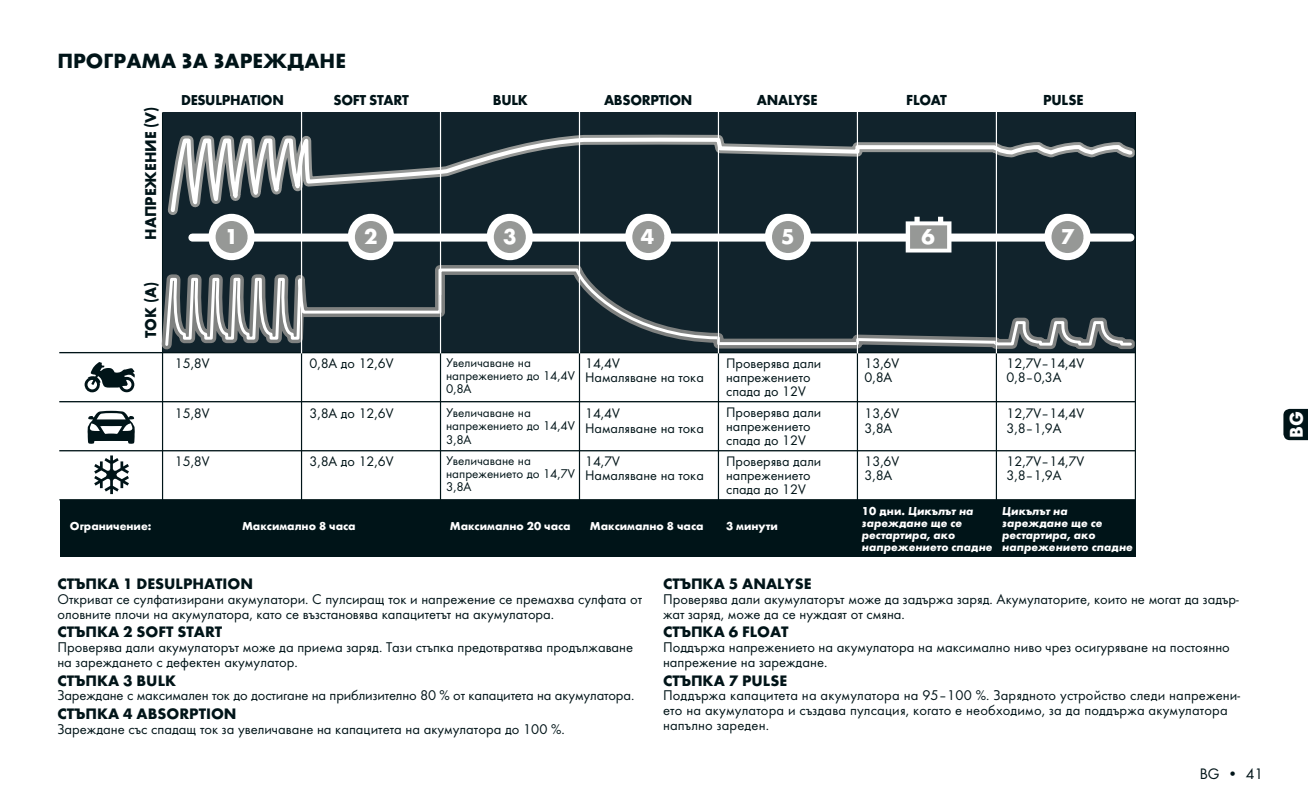
<style>
.page{position:relative;width:1308px;height:798px;background:#fff}
.page>*{position:absolute;margin:0;border:0;box-sizing:border-box;transform-origin:0 0}
.t1{font:700 22.28px "Futura";color:#fff}
.t2{font:700 21.38px "Futura";color:#001418}
.t3{font:700 19.12px "Futura";color:#fff}
.t4{font:700 16.2px "Futura";color:#001418;scale:.96 1}
.t5{font:700 15.75px "Futura";color:#001418}
.t6{font:15.75px "Futura Boo";color:#001418}
.t7{font:700 15.08px "Futura";letter-spacing:-.01em;color:#001418;scale:.95 1}
.t8{font:700 14.85px "Futura";letter-spacing:-.02em;color:#001418;scale:.96 1}
.t9{font:14.62px/14.6px "Futura Boo";color:#001418}
.t10{font:14.4px/14.4px "Futura Boo";color:#001418}
.t11{font:13.05px/13px "Futura Boo";color:#001418}
.t12{font:italic 700 11.92px/11.9px "Futura";color:#fff}
.t13{font:700 11.92px "Futura";color:#fff}
.s1{font-style:normal}
</style>
<div class="page">
<svg style="left:1283px;top:409px;width:24px;height:31px"></svg>
<hr style="left:162px;top:112px;width:1px;height:443px;background:#001418">
<hr style="left:301px;top:295px;width:1px;height:260px;background:#001418">
<hr style="left:59px;top:401px;width:1076px;height:1px;background:#001418">
<hr style="left:59px;top:450px;width:1076px;height:1px;background:#001418">
<hr style="left:59px;top:499px;width:1076px;height:1px;background:#001418">
<hr style="left:59px;top:352px;width:1076px;height:1px;background:#001418">
<div style="left:60px;top:499px;width:1075px;height:57px;background:#001418"></div>
<hr style="left:440px;top:295px;width:1px;height:260px;background:#001418">
<hr style="left:579px;top:295px;width:1px;height:260px;background:#001418">
<hr style="left:718px;top:295px;width:1px;height:260px;background:#001418">
<hr style="left:857px;top:295px;width:1px;height:260px;background:#001418">
<hr style="left:995px;top:295px;width:2px;height:260px;background:#001418">
<svg style="left:87px;top:410px;width:48px;height:33px"></svg>
<svg style="left:85px;top:362px;width:50px;height:30px"></svg>
<svg style="left:94px;top:455px;width:35px;height:39px"></svg>
<svg style="left:162px;top:112px;width:972px;height:284px"></svg>
<svg style="left:168px;top:112px;width:966px;height:169px;background:#38464d"></svg>
<hr style="left:1134px;top:112px;width:2px;height:444px;background:#001418">
<hr style="left:301px;top:106px;width:1px;height:247px;background:#fff">
<hr style="left:440px;top:106px;width:1px;height:247px;background:#fff">
<hr style="left:579px;top:106px;width:1px;height:247px;background:#fff">
<hr style="left:718px;top:106px;width:1px;height:247px;background:#fff">
<hr style="left:857px;top:106px;width:1px;height:247px;background:#fff">
<hr style="left:995px;top:106px;width:2px;height:247px;background:#fff">
<h2 class="t2" style="left:57px;top:48px;width:290px">ПРОГРАМА ЗА ЗАРЕЖДАНЕ</h2>
<p class="t4" style="left:140px;top:239px;width:140px;rotate:-90deg">НАПРЕЖЕНИЕ (V)</p>
<p class="t4" style="left:140px;top:338px;width:60px;rotate:-90deg">ТОК (A)</p>
<p class="t7" style="left:906px;top:90px;width:44px">FLOAT</p>
<p class="t8" style="left:181px;top:91px;width:109px">DESULPHATION</p>
<p class="t8" style="left:333px;top:91px;width:80px">SOFT START</p>
<p class="t8" style="left:493px;top:91px;width:38px">BULK</p>
<p class="t8" style="left:604px;top:91px;width:94px">ABSORPTION</p>
<p class="t7" style="left:757px;top:90px;width:66px">ANALYSE</p>
<p class="t7" style="left:1043px;top:90px;width:44px">PULSE</p>
<h1 class="t1" style="left:364px;top:223px;width:15px">2</h1>
<h1 class="t1" style="left:503px;top:223px;width:15px">3</h1>
<h1 class="t1" style="left:641px;top:223px;width:15px">4</h1>
<h1 class="t1" style="left:781px;top:223px;width:15px">5</h1>
<h1 class="t1" style="left:225px;top:223px;width:15px">1</h1>
<h1 class="t1" style="left:921px;top:223px;width:15px">6</h1>
<h1 class="t1" style="left:1060px;top:223px;width:15px">7</h1>
<p class="t10" style="left:175px;top:355px;width:36px">15,8V</p>
<p class="t10" style="left:175px;top:406px;width:36px">15,8V</p>
<p class="t10" style="left:175px;top:453px;width:36px">15,8V</p>
<p class="t10" style="left:309px;top:355px;width:85px">0,8A до 12,6V</p>
<p class="t10" style="left:309px;top:406px;width:85px">3,8A до 12,6V</p>
<p class="t10" style="left:309px;top:453px;width:85px">3,8A до 12,6V</p>
<p class="t11" style="left:446px;top:355px;width:130px">Увеличаване на напрежението до 14,4V<br>0,8A</p>
<p class="t10" style="left:585px;top:355px;width:120px">14,4V<br>Намаляване на тока</p>
<p class="t10" style="left:585px;top:406px;width:120px">14,4V<br>Намаляване на тока</p>
<p class="t10" style="left:585px;top:453px;width:120px">14,7V<br>Намаляване на тока</p>
<p class="t11" style="left:446px;top:406px;width:130px">Увеличаване на напрежението до 14,4V<br>3,8A</p>
<p class="t11" style="left:446px;top:454px;width:130px">Увеличаване на напрежението до 14,7V<br>3,8A</p>
<p class="t10" style="left:726px;top:355px;width:97px">Проверява дали напрежението спада до 12V</p>
<p class="t10" style="left:726px;top:404px;width:97px">Проверява дали напрежението спада до 12V</p>
<p class="t10" style="left:726px;top:453px;width:97px">Проверява дали напрежението спада до 12V</p>
<p class="t10" style="left:864px;top:355px;width:36px">13,6V<br>0,8A</p>
<p class="t10" style="left:864px;top:406px;width:36px">13,6V<br>3,8A</p>
<p class="t10" style="left:864px;top:453px;width:36px">13,6V<br>3,8A</p>
<p class="t10" style="left:1006px;top:355px;width:79px">12,7V‒14,4V<br>0,8‒0,3A</p>
<p class="t10" style="left:1006px;top:406px;width:79px">12,7V‒14,4V<br>3,8‒1,9A</p>
<p class="t10" style="left:1006px;top:453px;width:79px">12,7V‒14,7V<br>3,8‒1,9A</p>
<p class="t13" style="left:70px;top:519px;width:83px">Ограничение:</p>
<p class="t13" style="left:242px;top:519px;width:115px">Максимално 8 часа</p>
<p class="t13" style="left:450px;top:519px;width:122px">Максимално 20 часа</p>
<p class="t13" style="left:590px;top:519px;width:115px">Максимално 8 часа</p>
<p class="t13" style="left:726px;top:519px;width:53px">3 минути</p>
<p class="t12" style="left:862px;top:504px;width:132px"><span class="s1">10 дни.</span> Цикълът на зареждане ще се рестартира, ако напрежението спадне</p>
<p class="t12" style="left:1002px;top:504px;width:132px">Цикълът на зареждане ще се рестартира, ако напрежението спадне</p>
<p class="t5" style="left:57px;top:574px;width:197px">СТЪПКА 1 DESULPHATION</p>
<p class="t9" style="left:57px;top:591px;width:586px">Откриват се сулфатизирани акумулатори. С пулсиращ ток и напрежение се премахва сулфата от оловните плочи на акумулатора, като се възстановява капацитетът на акумулатора.</p>
<p class="t5" style="left:57px;top:622px;width:166px">СТЪПКА 2 SOFT START</p>
<p class="t9" style="left:57px;top:639px;width:577px">Проверява дали акумулаторът може да приема заряд. Тази стъпка предотвратява продължаване на зареждането с дефектен акумулатор.</p>
<p class="t5" style="left:57px;top:670px;width:120px">СТЪПКА 3 BULK</p>
<p class="t9" style="left:57px;top:687px;width:578px">Зареждане с максимален ток до достигане на приблизително 80 % от капацитета на акумулатора.</p>
<p class="t5" style="left:57px;top:704px;width:181px">СТЪПКА 4 ABSORPTION</p>
<p class="t9" style="left:57px;top:721px;width:509px">Зареждане със спадащ ток за увеличаване на капацитета на акумулатора до 100 %.</p>
<p class="t5" style="left:663px;top:574px;width:150px">СТЪПКА 5 ANALYSE</p>
<p class="t9" style="left:663px;top:591px;width:577px">Проверява дали акумулаторът може да задържа заряд. Акумулаторите, които не могат да задър&shy;жат заряд, може да се нуждаят от смяна.</p>
<p class="t5" style="left:663px;top:622px;width:127px">СТЪПКА 6 FLOAT</p>
<p class="t9" style="left:663px;top:639px;width:568px">Поддържа напрежението на акумулатора на максимално ниво чрез осигуряване на постоянно напрежение на зареждане.</p>
<p class="t5" style="left:663px;top:670px;width:126px">СТЪПКА 7 PULSE</p>
<p class="t9" style="left:663px;top:687px;width:579px">Поддържа капацитета на акумулатора на 95–100 %. Зарядното устройство следи напрежени&shy;ето на акумулатора и създава пулсация, когато е необходимо, за да поддържа акумулатора напълно зареден.</p>
<p class="t6" style="left:1199px;top:763px;width:65px">BG • 41</p>
<h3 class="t3" style="left:1284px;top:438px;width:28px;rotate:-90deg">BG</h3>
</div>
